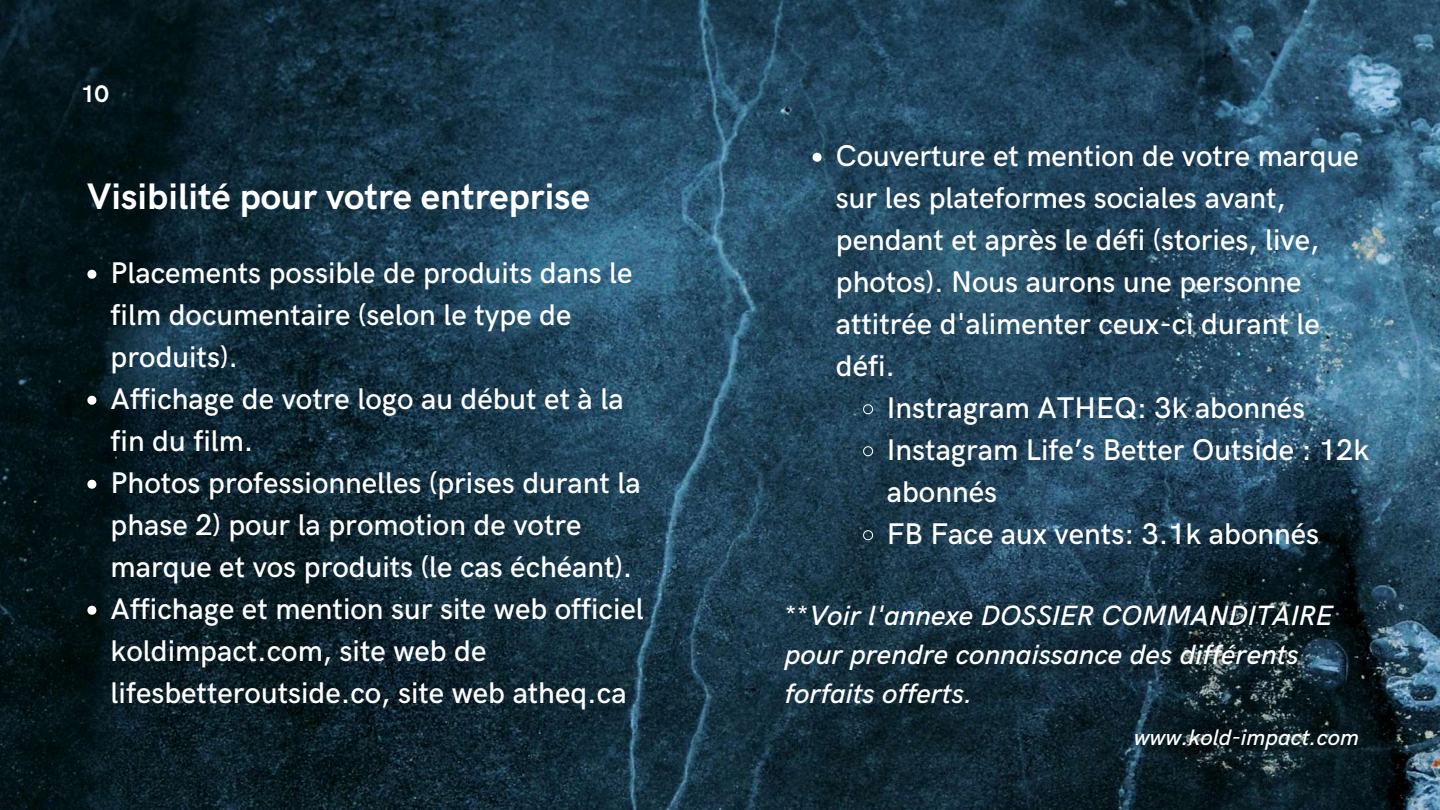
<style>
.page{position:relative;width:1440px;height:810px;background:#fff}
.page>*{position:absolute;margin:0;border:0;box-sizing:border-box;transform-origin:0 0}
.t1{font:700 37px "HK Grotesk";color:#fff}
.t2{font:500 30px/42px "HK Grotesk";color:#fff}
.t3{font:italic 500 28px/39px "HK Grotesk";color:#fff}
.t4{font:700 24px "HK Grotesk";color:#fff}
.t5{font:italic 500 22.5px "HK Grotesk";color:#fff}
.s1{font-style:normal}
</style>
<div class="page">
<img style="left:0;top:0;width:1440px;height:810px">
<svg style="left:813px;top:153px;width:9px;height:9px"></svg>
<svg style="left:863px;top:404px;width:10px;height:11px"></svg>
<svg style="left:863px;top:446px;width:10px;height:11px"></svg>
<svg style="left:863px;top:530px;width:10px;height:11px"></svg>
<svg style="left:87px;top:270px;width:9px;height:9px"></svg>
<svg style="left:87px;top:396px;width:9px;height:9px"></svg>
<svg style="left:87px;top:480px;width:9px;height:9px"></svg>
<svg style="left:87px;top:606px;width:9px;height:9px"></svg>
<p class="t4" style="left:81px;top:81px;width:29px">10</p>
<p class="t1" style="left:87px;top:175px;width:504px">Visibilité pour votre entreprise</p>
<p class="t2" style="left:111px;top:253px;width:535px">Placements possible de produits dans le film documentaire (selon le type de produits).<br>Affichage de votre logo au début et à la fin du film.<br>Photos professionnelles (prises durant la phase 2) pour la promotion de votre marque et vos produits (le cas échéant).<br>Affichage et mention sur site web officiel koldimpact.com, site web de lifesbetteroutside.co, site web atheq.ca</p>
<p class="t2" style="left:836px;top:136px;width:525px">Couverture et mention de votre marque</p>
<p class="t2" style="left:836px;top:178px;width:451px">sur les plateformes sociales avant,</p>
<p class="t2" style="left:836px;top:220px;width:485px">pendant et après le défi (stories, live,</p>
<p class="t2" style="left:836px;top:262px;width:467px">photos). Nous aurons une personne</p>
<p class="t2" style="left:836px;top:304px;width:485px">attitrée d'alimenter ceux-ci durant le</p>
<p class="t2" style="left:836px;top:346px;width:61px">défi.</p>
<p class="t2" style="left:887px;top:388px;width:420px">Instragram ATHEQ: 3k abonnés</p>
<p class="t2" style="left:887px;top:430px;width:484px">Instagram Life’s Better Outside : 12k</p>
<p class="t2" style="left:887px;top:472px;width:112px">abonnés</p>
<p class="t2" style="left:887px;top:514px;width:434px">FB Face aux vents: 3.1k abonnés</p>
<p class="t3" style="left:785px;top:597px;width:550px"><span class="s1">**</span>Voir l'annexe DOSSIER COMMANDITAIRE pour prendre connaissance des différents forfaits offerts.</p>
<p class="t5" style="left:1134px;top:725px;width:227px">www.kold-impact.com</p>
</div>
